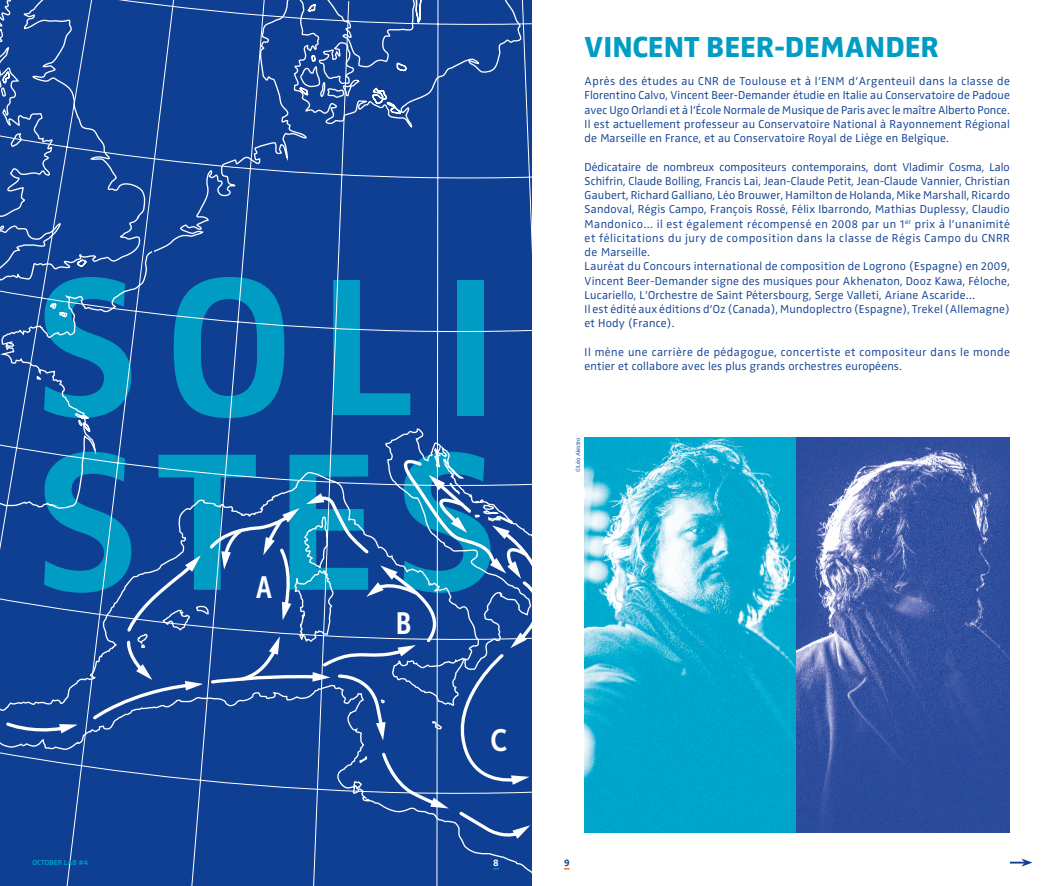
<style>
.page{position:relative;width:1063px;height:886px;background:#fff}
.page>*{position:absolute;margin:0;border:0;box-sizing:border-box;transform-origin:0 0}
.t1{font:202.5px/174.8px "Zwo LF w 6";letter-spacing:.105em;color:#009cc4}
.t2{font:30.62px "Museo Sans Condensed 700";color:#fff}
.t3{font:30px "Zwo LF w 7";color:#009cc4}
.t4{font:11.88px/14.2px "Zwo LF w 3";letter-spacing:.015em;color:#0f3f93;text-align:justify}
.t5{font:11.88px/14.2px "Zwo LF w 3";letter-spacing:.04em;color:#0f3f93}
.t6{font:10px "Zwo LF w 6";color:#0f3f93}
.t7{font:10px "Zwo LF w 6";color:#fff}
.t8{font:7.5px "Zwo LF w 6";color:#009cc4}
.t9{font:6.25px "Zwo LF w 3";color:#0f3f93}
</style>
<div class="page">
<svg style="left:1010px;top:858px;width:23px;height:9px"></svg>
<svg style="left:0;top:432px;width:531px;height:454px;background:#1c4a99"></svg>
<svg style="left:0;top:0;width:531px;height:432px;background:#194797"></svg>
<img style="left:585px;top:437px;width:212px;height:396px">
<img style="left:797px;top:437px;width:213px;height:396px">
<h1 class="t1" style="left:35px;top:259px;width:466px">SOLI<br>STES</h1>
<h2 class="t2" style="left:396px;top:606px;width:17px">B</h2>
<h2 class="t2" style="left:256px;top:570px;width:17px">A</h2>
<h2 class="t2" style="left:490px;top:724px;width:18px">C</h2>
<p class="t8" style="left:33px;top:858px;width:57px">OCTOBER LAB #4</p>
<p class="t7" style="left:493px;top:857px;width:7px">8</p>
<h3 class="t3" style="left:585px;top:29px;width:356px">VINCENT BEER-DEMANDER</h3>
<p class="t4" style="left:585px;top:74px;width:427px">Après des études au CNR de Toulouse et à l’ENM d’Argenteuil dans la classe de Florentino Calvo, Vincent Beer-Demander étudie en Italie au Conservatoire de Padoue avec Ugo Orlandi et à l’École Normale de Musique de Paris avec le maître Alberto Ponce.<br>Il est actuellement professeur au Conservatoire National à Rayonnement Régional de Marseille en France, et au Conservatoire Royal de Liège en Belgique.</p>
<p class="t4" style="left:585px;top:159px;width:427px;text-align:left">Dédicataire de nombreux compositeurs contemporains, dont Vladimir Cosma, Lalo Schifrin, Claude Bolling, Francis Lai, Jean-Claude Petit, Jean-Claude Vannier, Christian Gaubert, Richard Galliano, Léo Brouwer, Hamilton de Holanda, Mike Marshall, Ricardo Sandoval, Régis Campo, François Rossé, Félix Ibarrondo, Mathias Duplessy, Claudio Mandonico… il est également récompensé en 2008 par un 1<sup>er</sup> prix à l’unanimité et félicitations du jury de composition dans la classe de Régis Campo du CNRR de Marseille.<br>Lauréat du Concours international de composition de Logrono (Espagne) en 2009, Vincent Beer-Demander signe des musiques pour Akhenaton, Dooz Kawa, Féloche, Lucariello, L’Orchestre de Saint Pétersbourg, Serge Valleti, Ariane Ascaride…<br>Il est édité aux éditions d’Oz (Canada), Mundoplectro (Espagne), Trekel (Allemagne) et Hody (France).</p>
<p class="t5" style="left:585px;top:345px;width:427px">Il mène une carrière de pédagogue, concertiste et compositeur dans le monde entier et collabore avec les plus grands orchestres européens.</p>
<p class="t9" style="left:574px;top:472px;width:36px;rotate:-90deg">©Léo Alestro</p>
<p class="t6" style="left:564px;top:857px;width:7px">9</p>
</div>
